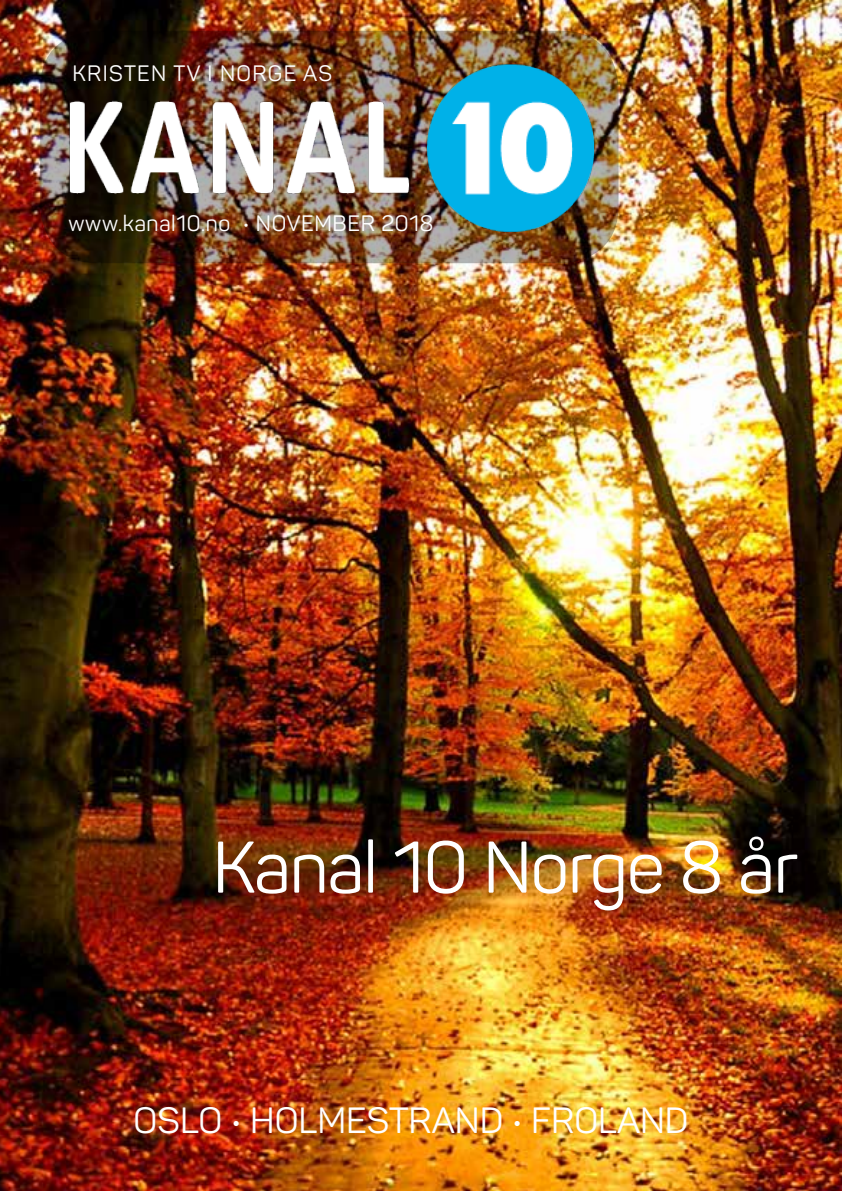
<style>
.page{position:relative;width:842px;height:1191px;background:#fff}
.page>*{position:absolute;margin:0;border:0;box-sizing:border-box;transform-origin:0 0}
.t1{font:72px "Panton";letter-spacing:-.01em;color:#fff}
.t2{font:36px "Panton";color:#fff}
.t3{font:22px "Panton";letter-spacing:.03em;color:#fff}
.t4{font:22px "Panton";letter-spacing:.06em;color:#fff}
</style>
<div class="page">
<img style="left:0;top:0;width:842px;height:1191px">
<img style="left:40px;top:31px;width:578px;height:232px;border-radius:57px">
<img style="left:68px;top:52px;width:537px;height:187px">
<p class="t4" style="left:73px;top:60px;width:261px">KRISTEN TV I NORGE AS</p>
<p class="t3" style="left:69px;top:209px;width:366px">www.kanal10.no • NOVEMBER 2018</p>
<h1 class="t1" style="left:213px;top:823px;width:587px">Kanal 10 Norge 8 år</h1>
<h2 class="t2" style="left:134px;top:1098px;width:556px">OSLO • HOLMESTRAND • FROLAND</h2>
</div>
